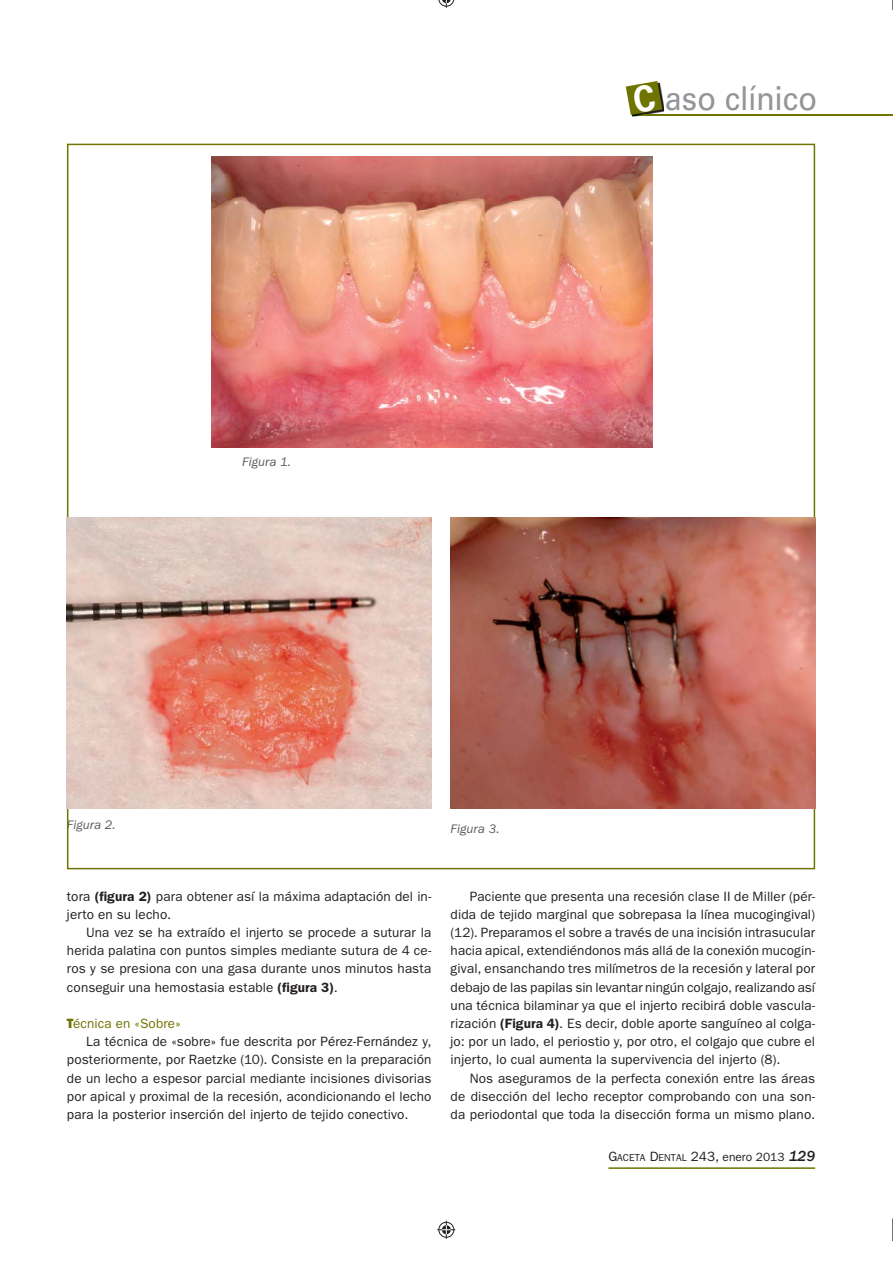
<style>
.page{position:relative;width:893px;height:1263px;background:#fff}
.page>*{position:absolute;margin:0;border:0;box-sizing:border-box;transform-origin:0 0}
.t1{font:33px "Univers LT Std";letter-spacing:-.005em;color:#939598;scale:.93 1}
.t2{font:13.5px/18.1px "ITC Franklin Gothic Std";letter-spacing:.01em;color:#231f20;text-align:justify}
.t3{font:13.5px "ITC Franklin Gothic Std";letter-spacing:.01em;color:#6f7400}
.t4{font:italic 12.75px "ITC Franklin Gothic Std";letter-spacing:.005em;color:#58595b}
.t5{font:10.2px "ITC Franklin Gothic Std";color:#231f20}
.s1{font-weight:600}
.s2{font-family:"ITC Franklin Gothic Std Hvy"}
.s3{font-size:13.5px}
.s4{font-size:12px}
.s5{font-family:"ITC Franklin Gothic Std Med It";font-size:15px}
</style>
<div class="page">
<img style="left:211px;top:156px;width:441px;height:291px">
<img style="left:67px;top:518px;width:364px;height:291px">
<img style="left:451px;top:518px;width:364px;height:291px">
<hr style="left:608px;top:1167px;width:207px;height:2px;background:#6f7400">
<hr style="left:633px;top:114px;width:260px;height:2px;background:#6f7400">
<img style="left:631px;top:94px;width:33px;height:23px">
<img style="left:633px;top:114px;width:31px;height:2px">
<svg style="left:892px;top:1219px;width:1px;height:22px"></svg>
<svg style="left:438px;top:0;width:16px;height:8px"></svg>
<svg style="left:437px;top:1221px;width:18px;height:18px"></svg>
<svg style="left:626px;top:81px;width:36px;height:34px"></svg>
<p class="t4" style="left:242px;top:454px;width:50px">Figura 1.</p>
<p class="t4" style="left:67px;top:817px;width:50px">Figura 2.</p>
<p class="t4" style="left:451px;top:821px;width:50px">Figura 3.</p>
<h1 class="t1" style="left:665px;top:79px;width:165px">aso clínico</h1>
<p class="t2" style="left:67px;top:888px;width:366px">tora <span class="s1">(figura 2)</span> para obtener así la máxima adaptación del in&shy;jerto en su lecho.</p>
<p class="t2" style="left:67px;top:924px;width:366px;text-indent:19px">Una vez se ha extraído el injerto se procede a suturar la herida palatina con puntos simples mediante sutura de 4 ce&shy;ros y se presiona con una gasa durante unos minutos hasta conseguir una hemostasia estable <span class="s1">(figura 3)</span>.</p>
<p class="t3" style="left:67px;top:1018px;width:115px"><span class="s2">T</span>écnica en «Sobre»</p>
<p class="t2" style="left:86px;top:1033px;width:347px">La técnica de «sobre» fue descrita por Pérez-Fernández y,</p>
<p class="t2" style="left:67px;top:1052px;width:366px">posteriormente, por Raetzke (10). Consiste en la preparación</p>
<p class="t2" style="left:67px;top:1070px;width:366px">de un lecho a espesor parcial mediante incisiones divisorias</p>
<p class="t2" style="left:67px;top:1088px;width:366px">por apical y proximal de la recesión, acondicionando el lecho</p>
<p class="t2" style="left:67px;top:1106px;width:343px">para la posterior inserción del injerto de tejido conectivo.</p>
<p class="t2" style="left:451px;top:888px;width:366px;text-indent:19px">Paciente que presenta una recesión clase II de Miller (pér&shy;dida de tejido marginal que sobrepasa la línea mucogingival) (12). Preparamos el sobre a través de una incisión intrasucular hacia apical, extendiéndonos más allá de la conexión mucogin&shy;gival, ensanchando tres milímetros de la recesión y lateral por debajo de las papilas sin levantar ningún colgajo, realizando así una técnica bilaminar ya que el injerto recibirá doble vascula&shy;rización <span class="s1">(Figura 4)</span>. Es decir, doble aporte sanguíneo al colga&shy;jo: por un lado, el periostio y, por otro, el colgajo que cubre el injerto, lo cual aumenta la supervivencia del injerto (8).</p>
<p class="t2" style="left:451px;top:1070px;width:366px;text-indent:19px">Nos aseguramos de la perfecta conexión entre las áreas de disección del lecho receptor comprobando con una son&shy;da periodontal que toda la disección forma un mismo plano.</p>
<p class="t5" style="left:608px;top:1154px;width:208px"><span class="s3">G</span>ACETA <span class="s3">D</span>ENTAL <span class="s3">243,</span> <span class="s4">enero 2013</span> <span class="s5">129</span></p>
</div>
